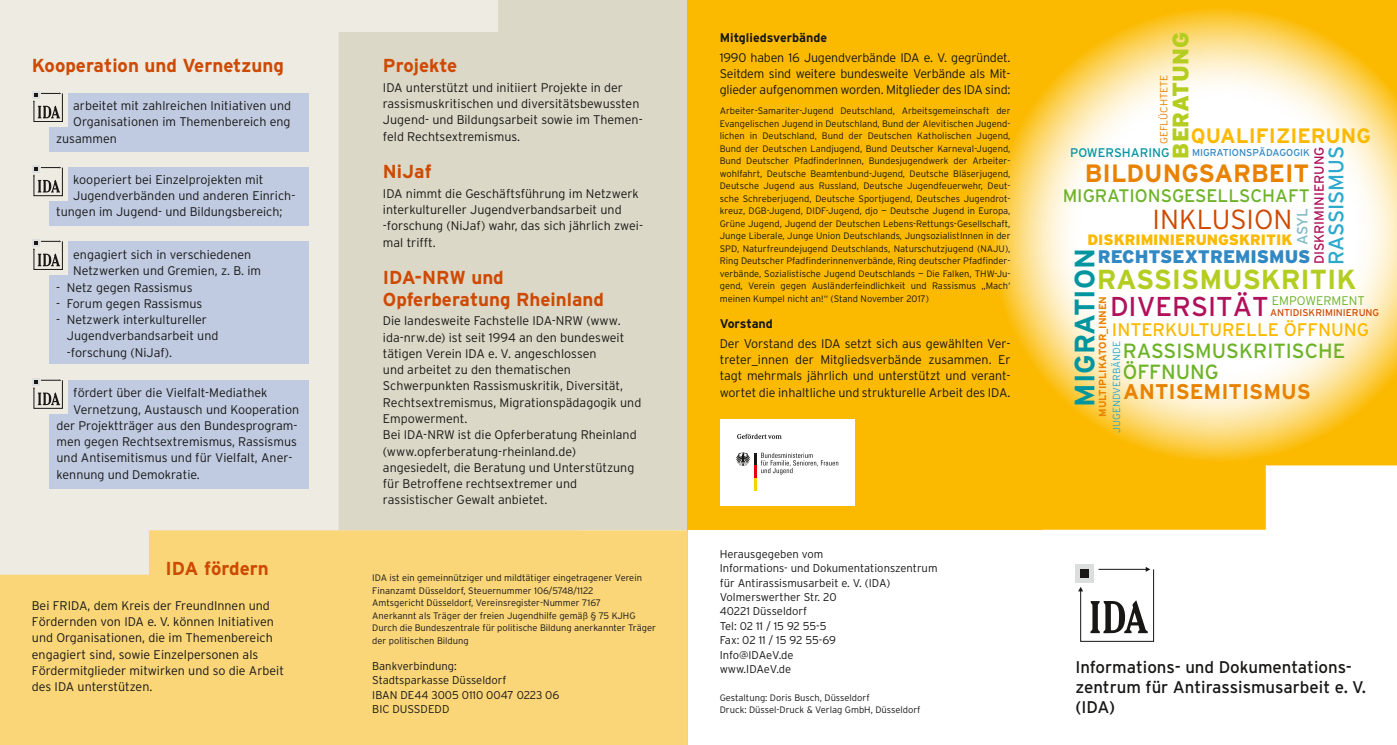
<style>
.page{position:relative;width:1397px;height:745px;background:#fff}
.page>*{position:absolute;margin:0;border:0;box-sizing:border-box;transform-origin:0 0}
.t1{font:700 28px "Interstate";color:#00959f}
.t2{font:700 27.5px "Interstate";color:#b4cd20}
.t3{font:300 27.5px "Interstate";color:#ce4901}
.t4{font:27.25px "Interstate";color:#b1115a}
.t5{font:700 25px "Interstate";color:#e88200}
.t6{font:900 22.38px "Interstate";color:#b4cd20}
.t7{font:700 21.25px "Interstate";color:#e88200}
.t8{font:21px "Interstate";color:#2ca9cb}
.t9{font:700 20.75px "Interstate";color:#fbba00}
.t10{font:20.5px/21.6px "Interstate";color:#6db328}
.t11{font:700 18.75px/21.2px "Interstate";color:#ce4901}
.t12{font:18.25px "Interstate";color:#fbba00}
.t13{font:18.12px "Interstate";color:#6db328}
.t14{font:900 18.12px "Interstate";color:#3288c3}
.t15{font:16.88px/20px "Interstate";color:#181716}
.t16{font:900 15px "Interstate";color:#fbba00}
.t17{font:14.75px "Interstate";color:#81bac4}
.t18{font:13.38px "Interstate";color:#b1115a}
.t19{font:300 12.5px/16.2px "Interstate";color:#181716}
.t20{font:700 12.5px "Interstate";color:#181716}
.t21{font:12.5px "Interstate";color:#00959f}
.t22{font:300 12.5px "Interstate";color:#6db328}
.t23{font:300 11.25px/14.4px "Interstate";color:#181716}
.t24{font:300 10.38px "Interstate";color:#e88200}
.t25{font:700 10.25px "Interstate";color:#e88200}
.t26{font:300 10.25px "Interstate";color:#2ca9cb}
.t27{font:10px "Interstate";color:#3288c3}
.t28{font:9.88px "Interstate";color:#ce4901}
.t29{font:300 9.38px/12.5px "Interstate";color:#181716}
</style>
<div class="page">
<div style="left:0;top:0;width:578px;height:594px;background:#eeebe2"></div>
<div style="left:338px;top:0;width:349px;height:530px;background:#dcd8c7"></div>
<div style="left:687px;top:0;width:709px;height:744px;background:#fbba00"></div>
<svg style="left:993px;top:9px;width:403px;height:451px"></svg>
<div style="left:0;top:530px;width:687px;height:214px;background:#fad679"></div>
<svg style="left:1042px;top:465px;width:354px;height:279px;fill:#fff"></svg>
<div style="left:1075px;top:563px;width:18px;height:19px;background:#dcdddd"></div>
<svg style="left:1077px;top:566px;width:76px;height:75px;background:#d2d2d2"></svg>
<div style="left:719px;top:419px;width:135px;height:86px;background:#fff"></div>
<svg style="left:735px;top:452px;width:103px;height:38px"></svg>
<svg style="left:737px;top:433px;width:44px;height:5px"></svg>
<div style="left:687px;top:530px;width:360px;height:214px;background:#fff"></div>
<div style="left:49px;top:93px;width:259px;height:58px;background:#c0cbe1"></div>
<div style="left:32px;top:89px;width:36px;height:38px;background:#eeebe2"></div>
<div style="left:32px;top:91px;width:7px;height:7px;background:#dddede"></div>
<svg style="left:33px;top:92px;width:30px;height:30px"></svg>
<div style="left:49px;top:167px;width:259px;height:58px;background:#c0cbe1"></div>
<div style="left:32px;top:163px;width:36px;height:38px;background:#eeebe2"></div>
<div style="left:32px;top:165px;width:7px;height:8px;background:#dddede"></div>
<svg style="left:33px;top:166px;width:30px;height:30px"></svg>
<div style="left:49px;top:241px;width:259px;height:123px;background:#c0cbe1"></div>
<div style="left:32px;top:237px;width:36px;height:37px;background:#eeebe2"></div>
<div style="left:32px;top:239px;width:7px;height:7px;background:#dddede"></div>
<svg style="left:33px;top:240px;width:30px;height:30px"></svg>
<div style="left:49px;top:380px;width:259px;height:108px;background:#c0cbe1"></div>
<div style="left:32px;top:376px;width:36px;height:37px;background:#eeebe2"></div>
<div style="left:32px;top:378px;width:7px;height:7px;background:#dddede"></div>
<svg style="left:33px;top:379px;width:30px;height:29px"></svg>
<h3 class="t11" style="left:32px;top:54px;width:253px">Kooperation und Vernetzung</h3>
<p class="t19" style="left:73px;top:97px;width:219px">arbeitet mit zahlreichen Initiativen und</p>
<p class="t19" style="left:73px;top:114px;width:219px">Organisationen im Themenbereich eng</p>
<p class="t19" style="left:56px;top:130px;width:62px">zusammen</p>
<p class="t19" style="left:73px;top:171px;width:192px">kooperiert bei Einzelprojekten mit</p>
<p class="t19" style="left:73px;top:187px;width:224px">Jugendverbänden und anderen Einrich-</p>
<p class="t19" style="left:56px;top:204px;width:228px">tungen im Jugend- und Bildungsbereich;</p>
<p class="t19" style="left:73px;top:246px;width:189px">engagiert sich in verschiedenen<br>Netzwerken und Gremien, z. B. im</p>
<p class="t19" style="left:56px;top:279px;width:138px">- Netz gegen Rassismus</p>
<p class="t19" style="left:56px;top:295px;width:147px">- Forum gegen Rassismus</p>
<p class="t19" style="left:67px;top:311px;width:153px;text-indent:-11px">- Netzwerk interkultureller<br>Jugendverbandsarbeit und -forschung (NiJaf).</p>
<p class="t19" style="left:73px;top:384px;width:196px">fördert über die Vielfalt-Mediathek</p>
<p class="t19" style="left:73px;top:401px;width:227px">Vernetzung, Austausch und Kooperation</p>
<p class="t19" style="left:56px;top:417px;width:242px">der Projektträger aus den Bundesprogram-</p>
<p class="t19" style="left:56px;top:433px;width:242px">men gegen Rechtsextremismus, Rassismus</p>
<p class="t19" style="left:56px;top:449px;width:237px">und Antisemitismus und für Vielfalt, Aner-</p>
<p class="t19" style="left:56px;top:466px;width:145px">kennung und Demokratie.</p>
<h3 class="t11" style="left:165px;top:557px;width:105px">IDA fördern</h3>
<p class="t19" style="left:32px;top:596px;width:253px">Bei FRIDA, dem Kreis der FreundInnen und Fördernden von IDA e. V. können Initiativen und Organisationen, die im Themenbereich engagiert sind, sowie Einzelpersonen als Fördermitglieder mitwirken und so die Arbeit des IDA unterstützen.</p>
<h3 class="t11" style="left:383px;top:54px;width:76px">Projekte</h3>
<p class="t19" style="left:383px;top:79px;width:261px">IDA unterstützt und initiiert Projekte in der rassismuskritischen und diversitätsbewussten Jugend- und Bildungsarbeit sowie im Themen&shy;feld Rechtsextremismus.</p>
<h3 class="t11" style="left:383px;top:161px;width:50px">NiJaf</h3>
<p class="t19" style="left:383px;top:185px;width:262px">IDA nimmt die Geschäftsführung im Netzwerk interkultureller Jugendverbandsarbeit und -forschung (NiJaf) wahr, das sich jährlich zwei&shy;mal trifft.</p>
<h3 class="t11" style="left:383px;top:267px;width:222px">IDA-NRW und<br>Opferberatung Rheinland</h3>
<p class="t19" style="left:383px;top:312px;width:260px">Die landesweite Fachstelle IDA-NRW (www. ida-nrw.de) ist seit 1994 an den bundesweit tätigen Verein IDA e. V. angeschlossen<br>und arbeitet zu den thematischen Schwerpunkten Rassismuskritik, Diversität, Rechtsextremismus, Migrationspädagogik und Empowerment.<br>Bei IDA-NRW ist die Opferberatung Rheinland (www.opferberatung-rheinland.de) angesiedelt, die Beratung und Unterstützung für Betroffene rechtsextremer und rassistischer Gewalt anbietet.</p>
<p class="t29" style="left:372px;top:571px;width:285px">IDA ist ein gemeinnütziger und mildtätiger eingetragener Verein Finanzamt Düsseldorf, Steuernummer 106/5748/1122<br>Amtsgericht Düsseldorf, Vereinsregister-Nummer 7167<br>Anerkannt als Träger der freien Jugendhilfe gemäß § 75 KJHG Durch die Bundeszentrale für politische Bildung anerkannter Träger der politischen Bildung</p>
<p class="t23" style="left:372px;top:658px;width:189px">Bankverbindung:<br>Stadtsparkasse Düsseldorf<br>IBAN DE44 3005 0110 0047 0223 06<br>BIC DUSSDEDD</p>
<p class="t20" style="left:719px;top:31px;width:109px">Mitgliedsverbände</p>
<p class="t19" style="left:719px;top:49px;width:292px;text-align:justify">1990 haben 16 Jugendverbände IDA e. V. gegründet.<br>Seitdem sind weitere bundesweite Verbände als Mit&shy;glieder aufgenommen worden. Mitglieder des IDA sind:</p>
<p class="t29" style="left:719px;top:104px;width:292px;text-align:justify">Arbeiter-Samariter-Jugend Deutschland, Arbeitsgemeinschaft der Evangelischen Jugend in Deutschland, Bund der Alevitischen Jugend&shy;lichen in Deutschland, Bund der Deutschen Katholischen Jugend, Bund der Deutschen Landjugend, Bund Deutscher Karneval-Jugend, Bund Deutscher Pfadfinderlnnen, Bundesjugendwerk der Arbeiter&shy;wohlfahrt, Deutsche Beamtenbund-Jugend, Deutsche Bläserjugend, Deutsche Jugend aus Russland, Deutsche Jugendfeuerwehr, Deut&shy;sche Schreberjugend, Deutsche Sportjugend, Deutsches Jugendrot&shy;kreuz, DGB-Jugend, DIDF-Jugend, djo — Deutsche Jugend in Europa, Grüne Jugend, Jugend der Deutschen Lebens-Rettungs-Gesellschaft, Junge Liberale, Junge Union Deutschlands, JungsozialistInnen in der SPD, Naturfreundejugend Deutschlands, Naturschutzjugend (NAJU), Ring Deutscher Pfadfinderinnenverbände, Ring deutscher Pfadfinder&shy;verbände, Sozialistische Jugend Deutschlands — Die Falken, THW-Ju&shy;gend, Verein gegen Ausländerfeindlichkeit und Rassismus „Mach‘ meinen Kumpel nicht an!“ (Stand November 2017)</p>
<p class="t20" style="left:719px;top:316px;width:55px">Vorstand</p>
<p class="t19" style="left:719px;top:335px;width:292px;text-align:justify">Der Vorstand des IDA setzt sich aus gewählten Ver&shy;treter_innen der Mitgliedsverbände zusammen. Er tagt mehrmals jährlich und unterstützt und verant&shy;wortet die inhaltliche und strukturelle Arbeit des IDA.</p>
<p class="t23" style="left:719px;top:546px;width:219px">Herausgegeben vom<br>Informations- und Dokumentationszentrum für Antirassismusarbeit e. V. (IDA)<br>Volmerswerther Str. 20<br>40221 Düsseldorf<br>Tel: 02 11 / 15 92 55-5<br>Fax: 02 11 / 15 92 55-69<br>Info@IDAeV.de<br>www.IDAeV.de</p>
<p class="t29" style="left:719px;top:690px;width:202px">Gestaltung: Doris Busch, Düsseldorf<br>Druck: Düssel-Druck &amp; Verlag GmbH, Düsseldorf</p>
<h3 class="t6" style="left:1167px;top:158px;width:128px;rotate:-90deg">BERATUNG</h3>
<p class="t24" style="left:1157px;top:144px;width:71px;rotate:-90deg">GEFLÜCHTETE</p>
<h3 class="t9" style="left:1190px;top:124px;width:182px">QUALIFIZIERUNG</h3>
<p class="t27" style="left:1191px;top:147px;width:119px">MIGRATIONSPÄDAGOGIK</p>
<p class="t18" style="left:1311px;top:264px;width:119px;rotate:-90deg">DISKRIMINIERUNG</p>
<h3 class="t8" style="left:1323px;top:265px;width:121px;rotate:-90deg">RASSISMUS</h3>
<h2 class="t2" style="left:1096px;top:263px;width:261px">RASSISMUSKRITIK</h2>
<p class="t28" style="left:1269px;top:307px;width:111px">ANTIDISKRIMINIERUNG</p>
<p class="t26" style="left:1110px;top:432px;width:93px;rotate:-90deg">JUGENDVERBÄNDE</p>
<p class="t21" style="left:1070px;top:145px;width:101px">POWERSHARING</p>
<h3 class="t5" style="left:1084px;top:159px;width:226px">BILDUNGSARBEIT</h3>
<h3 class="t13" style="left:1062px;top:185px;width:248px">MIGRATIONSGESELLSCHAFT</h3>
<h2 class="t3" style="left:1152px;top:204px;width:141px">INKLUSION</h2>
<p class="t17" style="left:1293px;top:245px;width:39px;rotate:-90deg">ASYL</p>
<p class="t16" style="left:1087px;top:231px;width:206px">DISKRIMINIERUNGSKRITIK</p>
<h3 class="t14" style="left:1097px;top:246px;width:214px">RECHTSEXTREMISMUS</h3>
<h1 class="t1" style="left:1068px;top:406px;width:160px;rotate:-90deg">MIGRATION</h1>
<h3 class="t4" style="left:1109px;top:290px;width:160px">DIVERSITÄT</h3>
<h3 class="t12" style="left:1111px;top:319px;width:259px">INTERKULTURELLE ÖFFNUNG</h3>
<p class="t22" style="left:1271px;top:293px;width:94px">EMPOWERMENT</p>
<p class="t25" style="left:1096px;top:416px;width:122px;rotate:-90deg">MULTIPLIKATOR_INNEN</p>
<h3 class="t10" style="left:1122px;top:339px;width:224px">RASSISMUSKRITISCHE<br>ÖFFNUNG</h3>
<h3 class="t7" style="left:1123px;top:379px;width:189px">ANTISEMITISMUS</h3>
<h3 class="t15" style="left:1075px;top:656px;width:292px">Informations- und Dokumentations&shy;zentrum für Antirassismusarbeit e. V. (IDA)</h3>
</div>
